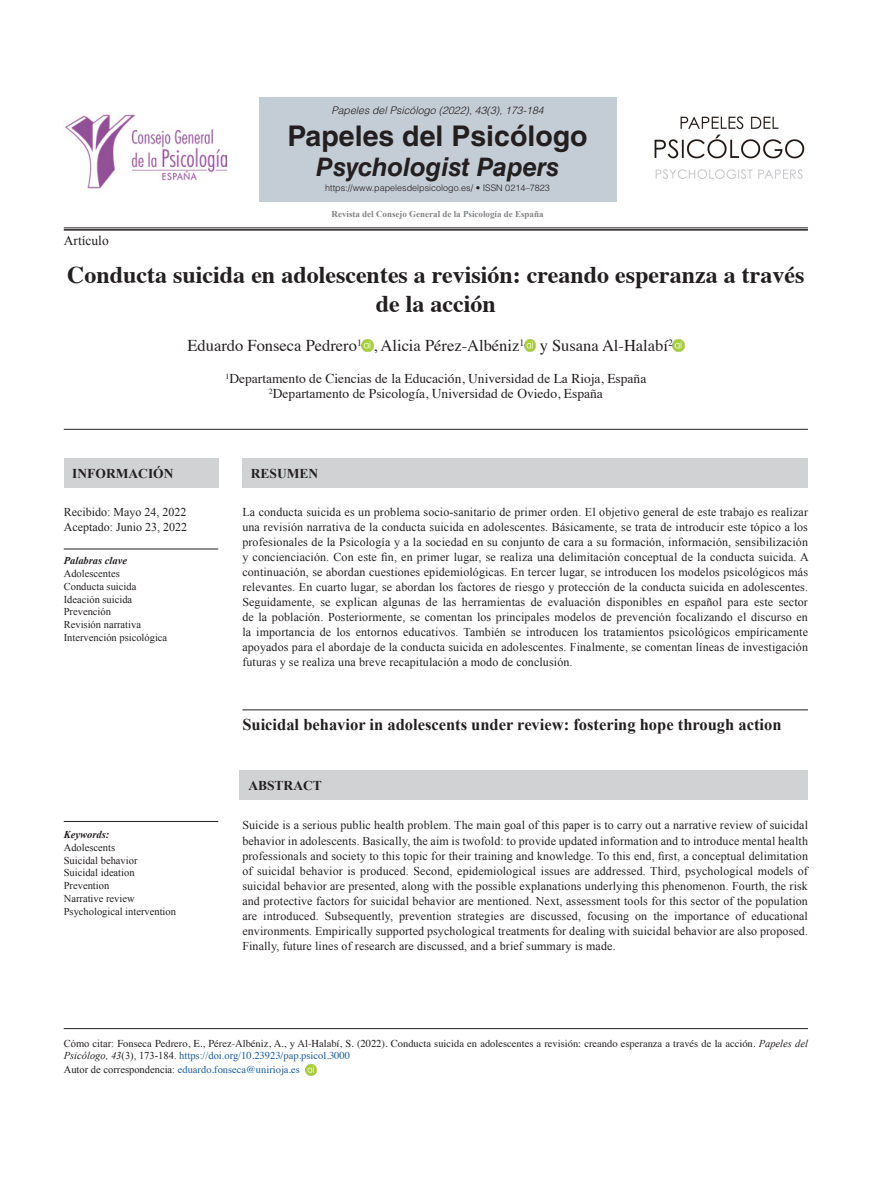
<style>
.page{position:relative;width:893px;height:1191px;background:#fff}
.page>*{position:absolute;margin:0;border:0;box-sizing:border-box;transform-origin:0 0}
.t1{font:700 28.5px "Helvetica LT Std";color:#231f20}
.t2{font:italic 700 25.5px "Helvetica LT Std";color:#231f20}
.t3{font:700 24px/28.8px "Times";color:#231f20;text-align:center}
.t4{font:700 16.5px "Times New Roman";color:#231f20}
.t5{font:16.5px "Times";color:#231f20}
.t6{font:13.5px/15px "Times";color:#231f20;text-align:center}
.t7{font:700 13.5px "Times New Roman";color:#231f20}
.t8{font:13.5px "Times New Roman";color:#231f20}
.t9{font:12px/15px "Times New Roman";letter-spacing:.01em;color:#231f20;text-align:justify}
.t10{font:10.5px/13px "Times";color:#231f20}
.t11{font:10.5px/12.8px "Times New Roman";color:#231f20}
.t12{font:italic 300 10.5px "Helvetica LT Std";color:#231f20}
.t13{font:italic 700 10.5px "Times New Roman";color:#231f20}
.t14{font:300 9px "Helvetica LT Std";color:#231f20}
.t15{font:700 9px "Times New Roman";color:#808285}
.s1{font-family:"Times New Roman"}
.s2{font-family:"Times New Roman";font-style:italic}
.s3{font-family:"Times New Roman";color:#175d9e}
.s4{color:#175d9e}
</style>
<div class="page">
<svg style="left:362px;top:340px;width:11px;height:11px"></svg>
<svg style="left:524px;top:340px;width:12px;height:11px"></svg>
<svg style="left:673px;top:340px;width:11px;height:11px"></svg>
<div style="left:64px;top:458px;width:154px;height:29px;background:#d1d2d4"></div>
<div style="left:240px;top:770px;width:568px;height:30px;background:#d1d2d4"></div>
<hr style="left:64px;top:429px;width:744px;height:1px;background:#231f20">
<hr style="left:64px;top:228px;width:744px;height:1px;background:#231f20">
<hr style="left:64px;top:229px;width:744px;height:2px;background:#231f20">
<div style="left:259px;top:98px;width:357px;height:104px;background:#c4ccd5"></div>
<div style="left:242px;top:458px;width:566px;height:30px;background:#d1d2d4"></div>
<hr style="left:242px;top:709px;width:566px;height:1px;background:#231f20">
<hr style="left:64px;top:821px;width:154px;height:1px;background:#231f20">
<hr style="left:64px;top:1028px;width:744px;height:1px;background:#231f20">
<svg style="left:305px;top:1064px;width:12px;height:11px"></svg>
<hr style="left:64px;top:549px;width:154px;height:1px;background:#231f20">
<img style="left:65px;top:114px;width:163px;height:75px">
<img style="left:654px;top:116px;width:151px;height:63px">
<p class="t12" style="left:331px;top:103px;width:214px">Papeles del Psicólogo (2022), 43(3), 173-184</p>
<h1 class="t1" style="left:287px;top:118px;width:302px">Papeles del Psicólogo</h1>
<h2 class="t2" style="left:316px;top:151px;width:244px">Psychologist Papers</h2>
<p class="t14" style="left:325px;top:182px;width:226px">https://www.papelesdelpsicologo.es/ • ISSN 0214–7823</p>
<p class="t8" style="left:64px;top:231px;width:46px">Artículo</p>
<p class="t15" style="left:332px;top:208px;width:214px">Revista del Consejo General de la Psicología de España</p>
<h3 class="t3" style="left:67px;top:258px;width:739px">Conducta suicida en adolescentes a revisión: creando esperanza a través de la acción</h3>
<h3 class="t5" style="left:187px;top:330px;width:487px">Eduardo Fonseca Pedrero<sup>1</sup> , Alicia Pérez-Albéniz<sup>1</sup> y Susana Al-Halabí<sup>2</sup></h3>
<p class="t6" style="left:225px;top:370px;width:422px"><sup>1</sup>Departamento de Ciencias de la Educación, Universidad de La Rioja, España<br><sup>2</sup>Departamento de Psicología, Universidad de Oviedo, España</p>
<p class="t7" style="left:72px;top:464px;width:103px">INFORMACIÓN</p>
<p class="t9" style="left:64px;top:504px;width:125px">Recibido: Mayo 24, 2022<br>Aceptado: Junio 23, 2022</p>
<p class="t13" style="left:64px;top:553px;width:65px">Palabras clave</p>
<p class="t11" style="left:64px;top:567px;width:105px">Adolescentes<br>Conducta suicida<br>Ideación suicida<br>Prevención<br>Revisión narrativa<br>Intervención psicológica</p>
<p class="t13" style="left:64px;top:827px;width:47px">Keywords:</p>
<p class="t11" style="left:64px;top:840px;width:114px">Adolescents<br>Suicidal behavior<br>Suicidal ideation<br>Prevention<br>Narrative review<br>Psychological intervention</p>
<p class="t7" style="left:251px;top:464px;width:69px">RESUMEN</p>
<p class="t9" style="left:242px;top:504px;width:568px">La conducta suicida es un problema socio-sanitario de primer orden. El objetivo general de este trabajo es realizar una revisión narrativa de la conducta suicida en adolescentes. Básicamente, se trata de introducir este tópico a los profesionales de la Psicología y a la sociedad en su conjunto de cara a su formación, información, sensibilización y concienciación. Con este fin, en primer lugar, se realiza una delimitación conceptual de la conducta suicida. A continuación, se abordan cuestiones epidemiológicas. En tercer lugar, se introducen los modelos psicológicos más relevantes. En cuarto lugar, se abordan los factores de riesgo y protección de la conducta suicida en adolescentes.<br>Seguidamente, se explican algunas de las herramientas de evaluación disponibles en español para este sector de la población. Posteriormente, se comentan los principales modelos de prevención focalizando el discurso en la importancia de los entornos educativos. También se introducen los tratamientos psicológicos empíricamente apoyados para el abordaje de la conducta suicida en adolescentes. Finalmente, se comentan líneas de investigación futuras y se realiza una breve recapitulación a modo de conclusión.</p>
<h3 class="t4" style="left:242px;top:713px;width:541px">Suicidal behavior in adolescents under review: fostering hope through action</h3>
<p class="t7" style="left:248px;top:776px;width:75px">ABSTRACT</p>
<p class="t9" style="left:242px;top:817px;width:567px">Suicide is a serious public health problem. The main goal of this paper is to carry out a narrative review of suicidal behavior in adolescents. Basically, the aim is twofold: to provide updated information and to introduce mental health professionals and society to this topic for their training and knowledge. To this end, first, a conceptual delimitation of suicidal behavior is produced. Second, epidemiological issues are addressed. Third, psychological models of suicidal behavior are presented, along with the possible explanations underlying this phenomenon. Fourth, the risk and protective factors for suicidal behavior are mentioned. Next, assessment tools for this sector of the population are introduced. Subsequently, prevention strategies are discussed, focusing on the importance of educational environments. Empirically supported psychological treatments for dealing with suicidal behavior are also proposed.<br>Finally, future lines of research are discussed, and a brief summary is made.</p>
<p class="t10" style="left:64px;top:1036px;width:746px"><span class="s1">Cómo citar:</span> Fonseca Pedrero, E., Pérez-Albéniz, A., y Al-Halabí, S. (2022). Conducta suicida en adolescentes a revisión: creando esperanza a través de la acción. <span class="s2">Papeles del<br>Psicólogo, 43</span><span class="s1">(3), 173-184.</span> <span class="s3">https://doi.org/</span><span class="s4">10.23923/pap.psicol.3000<br></span><span class="s1">Autor de correspondencia:</span> <span class="s4">eduardo.fonseca@unirioja.es</span></p>
</div>
